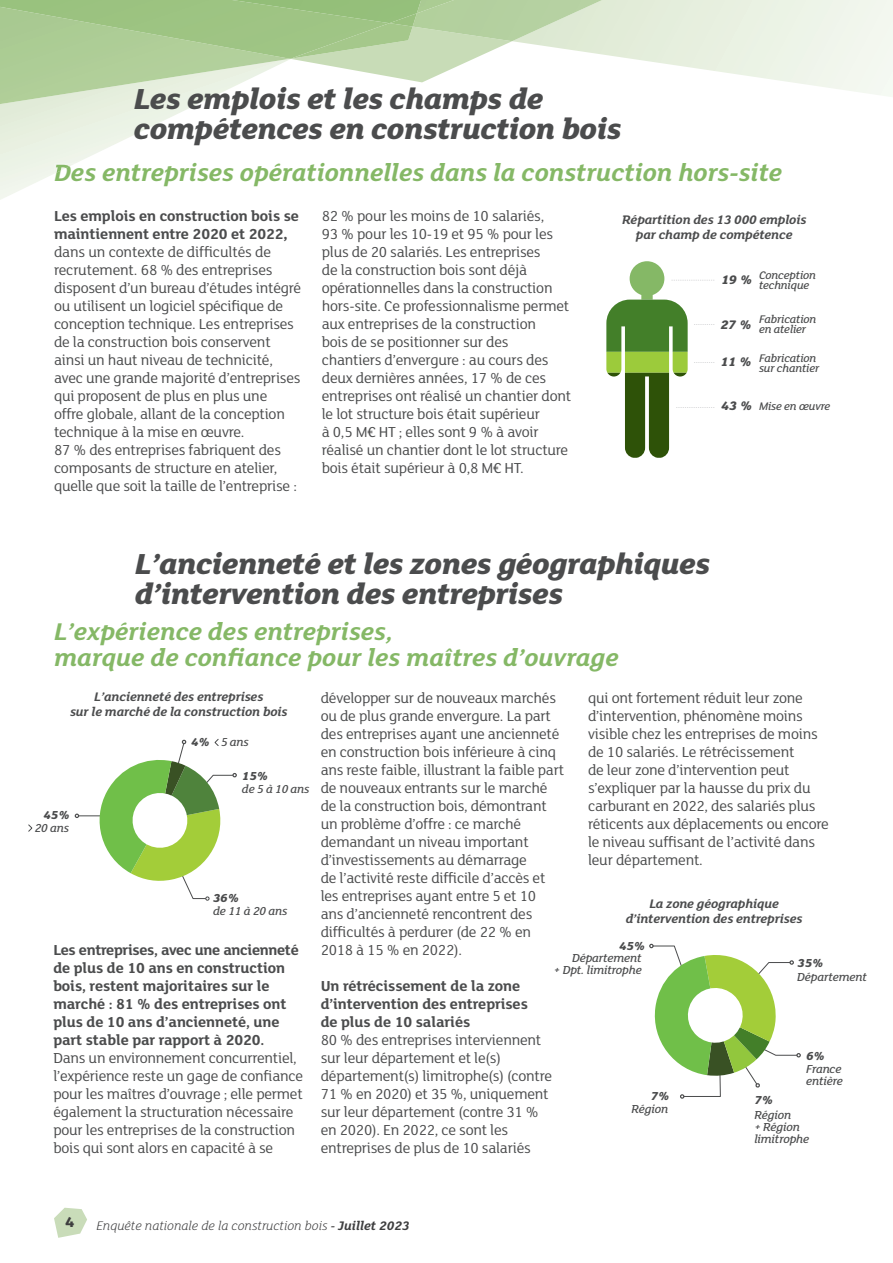
<style>
.page{position:relative;width:893px;height:1263px;background:#fff}
.page>*{position:absolute;margin:0;border:0;box-sizing:border-box;transform-origin:0 0}
.t1{font:italic 800 31.5px/30px "FS Lola";letter-spacing:-.02em;color:#4b4c4d}
.t2{font:italic 700 26.25px/25.5px "FS Lola";color:#85b866}
.t3{font:15.75px/18px "FS Lola";letter-spacing:-.015em;color:#4b4c4d}
.t4{font:700 15.75px/18px "FS Lola";letter-spacing:-.005em;color:#4b4c4d}
.t5{font:800 15.75px "FS Lola";color:#3e3e3f}
.t6{font:italic 700 13.5px/15px "FS Lola";letter-spacing:-.01em;color:#4b4c4d;text-align:center}
.t7{font:italic 300 13.5px "FS Lola";color:#3e3e3f}
.t8{font:italic 800 13.5px "FS Lola";letter-spacing:-.01em;color:#4b4c4d}
.t9{font:italic 500 12.6px/12px "FS Lola";letter-spacing:-.01em;color:#4b4c4d}
.t10{font:italic 800 12.6px "FS Lola";letter-spacing:-.01em;color:#4b4c4d}
.t11{font:italic 500 12px/10.1px "FS Lola";letter-spacing:-.01em;color:#4b4c4d}
.s1{font-weight:700}
.s2{font-weight:800}
.s3{font-weight:500}
</style>
<div class="page">
<svg style="left:0;top:0;width:893px;height:200px"></svg>
<img style="left:413px;top:0;width:189px;height:41px">
<img style="left:421px;top:0;width:33px;height:13px">
<img style="left:389px;top:23px;width:28px;height:4px">
<img style="left:232px;top:0;width:189px;height:23px">
<svg style="left:54px;top:1208px;width:33px;height:30px"></svg>
<svg style="left:606px;top:261px;width:108px;height:197px"></svg>
<hr style="left:78px;top:815px;width:33px;height:1px;background:#4b4c4d">
<svg style="left:75px;top:813px;width:4px;height:5px"></svg>
<svg style="left:28px;top:824px;width:5px;height:8px"></svg>
<svg style="left:91px;top:739px;width:146px;height:162px"></svg>
<svg style="left:649px;top:944px;width:152px;height:155px"></svg>
<h1 class="t1" style="left:134px;top:82px;width:489px">Les emplois et les champs de compétences en construction bois</h1>
<h2 class="t2" style="left:54px;top:159px;width:730px">Des entreprises opérationnelles dans la construction hors-site</h2>
<p class="t3" style="left:54px;top:206px;width:249px"><span class="s1">Les emplois en construction bois se maintiennent entre 2020 et 2022</span><span class="s2">, </span>dans un contexte de difficultés de recrutement. 68 % des entreprises disposent d’un bureau d’études intégré ou utilisent un logiciel spécifique de conception technique. Les entreprises de la construction bois conservent ainsi un haut niveau de technicité, avec une grande majorité d’entreprises qui proposent de plus en plus une<br>offre globale, allant de la conception technique à la mise en œuvre.<br>87 % des entreprises fabriquent des composants de structure en atelier, quelle que soit la taille de l’entreprise :</p>
<p class="t3" style="left:322px;top:206px;width:251px">82 % pour les moins de 10 salariés,<br>93 % pour les 10-19 et 95 % pour les plus de 20 salariés. Les entreprises<br>de la construction bois sont déjà opérationnelles dans la construction hors-site. Ce professionnalisme permet aux entreprises de la construction<br>bois de se positionner sur des chantiers d’envergure : au cours des deux dernières années, 17 % de ces entreprises ont réalisé un chantier dont le lot structure bois était supérieur<br>à 0,5 M€ HT ; elles sont 9 % à avoir réalisé un chantier dont le lot structure bois était supérieur à 0,8 M€ HT.</p>
<p class="t6" style="left:622px;top:211px;width:186px">Répartition des 13 000 emplois par champ de compétence</p>
<p class="t11" style="left:759px;top:269px;width:59px;line-height:10.5px">Conception technique</p>
<p class="t11" style="left:759px;top:314px;width:59px">Fabrication en atelier</p>
<p class="t11" style="left:759px;top:352px;width:62px">Fabrication sur chantier</p>
<p class="t11" style="left:759px;top:401px;width:73px">Mise en œuvre</p>
<p class="t8" style="left:721px;top:270px;width:33px">19 %</p>
<p class="t8" style="left:720px;top:316px;width:33px">27 %</p>
<p class="t8" style="left:720px;top:352px;width:33px">11 %</p>
<p class="t8" style="left:721px;top:396px;width:33px">43 %</p>
<h1 class="t1" style="left:135px;top:547px;width:577px">L’ancienneté et les zones géographiques d’intervention des entreprises</h1>
<h2 class="t2" style="left:54px;top:617px;width:566px">L’expérience des entreprises,<br>marque de confiance pour les maîtres d’ouvrage</h2>
<p class="t6" style="left:70px;top:689px;width:219px">L’ancienneté des entreprises<br>sur le marché de la construction bois</p>
<p class="t10" style="left:44px;top:806px;width:28px">45%</p>
<p class="t9" style="left:35px;top:821px;width:36px">20 ans</p>
<p class="t10" style="left:191px;top:733px;width:20px">4%</p>
<p class="t9" style="left:221px;top:735px;width:29px">5 ans</p>
<p class="t10" style="left:242px;top:767px;width:28px">15%</p>
<p class="t9" style="left:242px;top:782px;width:69px">de 5 à 10 ans</p>
<p class="t10" style="left:213px;top:890px;width:28px">36%</p>
<p class="t9" style="left:213px;top:904px;width:76px">de 11 à 20 ans</p>
<p class="t4" style="left:53px;top:940px;width:247px">Les entreprises, avec une ancienneté de plus de 10 ans en construction bois, restent majoritaires sur le marché : 81 % des entreprises ont plus de 10 ans d’ancienneté, une part stable par rapport à 2020.</p>
<p class="t3" style="left:53px;top:1048px;width:251px">Dans un environnement concurrentiel, l’expérience reste un gage de confiance pour les maîtres d’ouvrage ; elle permet également la structuration nécessaire pour les entreprises de la construction bois qui sont alors en capacité à se</p>
<p class="t3" style="left:588px;top:688px;width:242px">qui ont fortement réduit leur zone d’intervention, phénomène moins visible chez les entreprises de moins de 10 salariés. Le rétrécissement<br>de leur zone d’intervention peut s’expliquer par la hausse du prix du carburant en 2022, des salariés plus réticents aux déplacements ou encore le niveau suffisant de l’activité dans leur département.</p>
<p class="t3" style="left:321px;top:688px;width:245px">développer sur de nouveaux marchés ou de plus grande envergure. La part des entreprises ayant une ancienneté en construction bois inférieure à cinq ans reste faible, illustrant la faible part de nouveaux entrants sur le marché de la construction bois, démontrant un problème d’offre : ce marché demandant un niveau important d’investissements au démarrage<br>de l’activité reste difficile d’accès et les entreprises ayant entre 5 et 10<br>ans d’ancienneté rencontrent des difficultés à perdurer (de 22 % en 2018 à 15 % en 2022).</p>
<p class="t4" style="left:321px;top:976px;width:209px">Un rétrécissement de la zone d’intervention des entreprises de plus de 10 salariés</p>
<p class="t3" style="left:321px;top:1030px;width:233px">80 % des entreprises interviennent sur leur département et le(s) département(s) limitrophe(s) (contre 71 % en 2020) et 35 %, uniquement sur leur département (contre 31 % en 2020). En 2022, ce sont les entreprises de plus de 10 salariés</p>
<p class="t6" style="left:626px;top:895px;width:178px">La zone géographique d’intervention des entreprises</p>
<p class="t10" style="left:619px;top:937px;width:28px">45%</p>
<p class="t9" style="left:554px;top:951px;width:89px;text-align:right">Département<br>+ Dpt. limitrophe</p>
<p class="t10" style="left:797px;top:954px;width:28px">35%</p>
<p class="t9" style="left:797px;top:970px;width:71px">Département</p>
<p class="t10" style="left:806px;top:1047px;width:20px">6%</p>
<p class="t9" style="left:806px;top:1062px;width:38px">France entière</p>
<p class="t10" style="left:651px;top:1087px;width:20px">7%</p>
<p class="t10" style="left:754px;top:1091px;width:20px">7%</p>
<p class="t9" style="left:631px;top:1102px;width:38px">Région</p>
<p class="t9" style="left:754px;top:1108px;width:56px">Région<br>+ Région limitrophe</p>
<p class="t5" style="left:65px;top:1211px;width:11px">4</p>
<p class="t7" style="left:96px;top:1216px;width:315px">Enquête nationale de la construction bois <span class="s3">-</span> <span class="s1">Juillet 2023</span></p>
</div>
